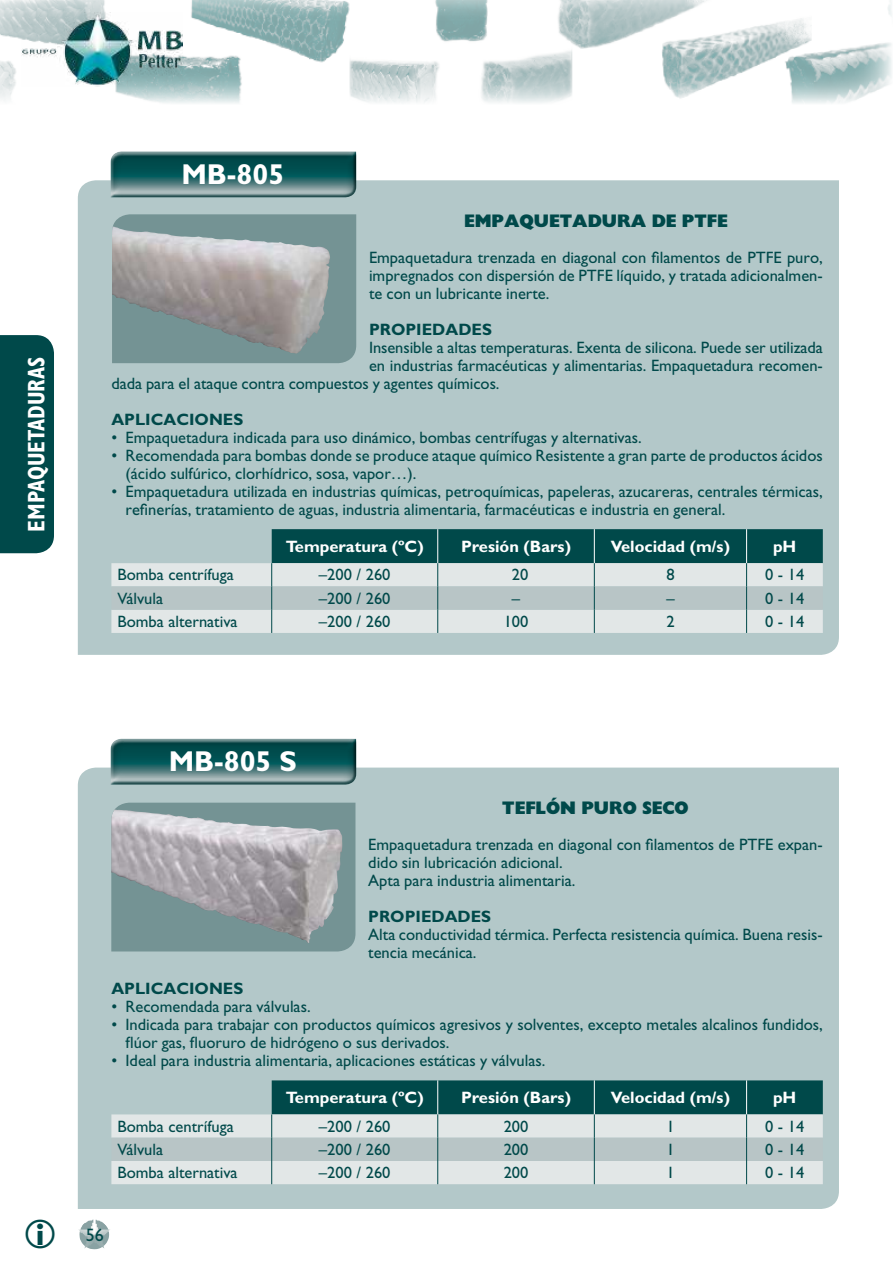
<style>
.page{position:relative;width:893px;height:1263px;background:#fff}
.page>*{position:absolute;margin:0;border:0;box-sizing:border-box;transform-origin:0 0}
.t1{font:700 28.8px "Gill Sans Std";color:#fff}
.t2{font:700 condensed 24px "Gill Sans Std";color:#fff;scale:.95 1}
.t3{font:18px "Gill Sans Std Extra Bold Disp";color:#00494a}
.t4{font:18px "Gill Sans Std";color:#00494a}
.t5{font:16.5px/18px "Gill Sans Std";color:#00494a}
.t6{font:700 16.5px "Gill Sans Std";color:#fff}
.t7{font:700 16.5px "Gill Sans Std";color:#00494a}
</style>
<div class="page">
<img style="left:0;top:0;width:892px;height:103px">
<img style="left:21px;top:13px;width:162px;height:74px">
<div style="left:0;top:335px;width:54px;height:218px;background:#00494a"></div>
<img style="left:79px;top:1219px;width:31px;height:31px">
<div style="left:78px;top:180px;width:761px;height:475px;background:#b3c8c9"></div>
<svg style="left:111px;top:529px;width:712px;height:104px;background:#9bb4b5"></svg>
<div style="left:100px;top:140px;width:267px;height:59px;background:#00494a;opacity:.5"></div>
<div style="left:106px;top:147px;width:254px;height:52px;background:#fff"></div>
<div style="left:108px;top:149px;width:253px;height:50px;background:#00494a;opacity:.75"></div>
<svg style="left:112px;top:214px;width:244px;height:149px;background:#7c9798"></svg>
<img style="left:112px;top:227px;width:200px;height:127px">
<div style="left:78px;top:767px;width:761px;height:442px;background:#b3c8c9"></div>
<svg style="left:111px;top:1080px;width:712px;height:104px;background:#9bb4b5"></svg>
<div style="left:100px;top:727px;width:267px;height:59px;background:#00494a;opacity:.5"></div>
<div style="left:106px;top:734px;width:254px;height:52px;background:#fff"></div>
<div style="left:108px;top:736px;width:253px;height:50px;background:#00494a;opacity:.75"></div>
<svg style="left:111px;top:803px;width:244px;height:148px;background:#889ea0"></svg>
<img style="left:111px;top:821px;width:203px;height:122px">
<h2 class="t2" style="left:22px;top:532px;width:186px;rotate:-90deg">EMPAQUETADURAS</h2>
<h1 class="t1" style="left:181px;top:157px;width:104px">MB-805</h1>
<p class="t3" style="left:464px;top:210px;width:265px">EMPAQUETADURA DE PTFE</p>
<p class="t5" style="left:369px;top:248px;width:455px;text-align:justify">Empaquetadura trenzada en diagonal con filamentos de PTFE puro, impregnados con dispersión de PTFE líquido, y tratada adicionalmen&shy;te con un lubricante inerte.</p>
<p class="t7" style="left:369px;top:319px;width:125px">PROPIEDADES</p>
<p class="t5" style="left:369px;top:338px;width:455px">Insensible a altas temperaturas. Exenta de silicona. Puede ser utilizada</p>
<p class="t5" style="left:369px;top:356px;width:455px">en industrias farmacéuticas y alimentarias. Empaquetadura recomen-</p>
<p class="t5" style="left:111px;top:374px;width:390px">dada para el ataque contra compuestos y agentes químicos.</p>
<p class="t7" style="left:111px;top:409px;width:133px">APLICACIONES</p>
<p class="t5" style="left:111px;top:428px;width:532px">• Empaquetadura indicada para uso dinámico, bombas centrífugas y alternativas.</p>
<p class="t5" style="left:125px;top:446px;width:699px;text-indent:-14px">• Recomendada para bombas donde se produce ataque químico Resistente a gran parte de productos ácidos (ácido sulfúrico, clorhídrico, sosa, vapor…).</p>
<p class="t5" style="left:125px;top:482px;width:699px;text-indent:-14px">• Empaquetadura utilizada en industrias químicas, petroquímicas, papeleras, azucareras, centrales térmicas, refinerías, tratamiento de aguas, industria alimentaria, farmacéuticas e industria en general.</p>
<p class="t6" style="left:286px;top:536px;width:139px">Temperatura (ºC)</p>
<p class="t6" style="left:461px;top:536px;width:111px">Presión (Bars)</p>
<p class="t6" style="left:611px;top:536px;width:121px">Velocidad (m/s)</p>
<p class="t6" style="left:773px;top:536px;width:25px">pH</p>
<p class="t5" style="left:117px;top:566px;width:118px">Bomba centrífuga</p>
<p class="t5" style="left:319px;top:566px;width:73px">–200 / 260</p>
<p class="t5" style="left:512px;top:566px;width:18px">20</p>
<p class="t5" style="left:666px;top:566px;width:10px">8</p>
<p class="t5" style="left:765px;top:566px;width:41px">0 - 14</p>
<p class="t5" style="left:117px;top:589px;width:47px">Válvula</p>
<p class="t5" style="left:319px;top:589px;width:73px">–200 / 260</p>
<p class="t5" style="left:512px;top:589px;width:10px">–</p>
<p class="t5" style="left:666px;top:589px;width:10px">–</p>
<p class="t5" style="left:765px;top:589px;width:41px">0 - 14</p>
<p class="t5" style="left:117px;top:612px;width:122px">Bomba alternativa</p>
<p class="t5" style="left:319px;top:612px;width:73px">–200 / 260</p>
<p class="t5" style="left:504px;top:612px;width:26px">100</p>
<p class="t5" style="left:666px;top:612px;width:10px">2</p>
<p class="t5" style="left:765px;top:612px;width:41px">0 - 14</p>
<h1 class="t1" style="left:169px;top:745px;width:130px">MB-805 S</h1>
<p class="t3" style="left:502px;top:797px;width:188px">TEFLÓN PURO SECO</p>
<p class="t5" style="left:368px;top:835px;width:456px">Empaquetadura trenzada en diagonal con filamentos de PTFE expan&shy;dido sin lubricación adicional.<br>Apta para industria alimentaria.</p>
<p class="t7" style="left:368px;top:906px;width:125px">PROPIEDADES</p>
<p class="t5" style="left:368px;top:925px;width:456px">Alta conductividad térmica. Perfecta resistencia química. Buena resis&shy;tencia mecánica.</p>
<p class="t7" style="left:111px;top:978px;width:133px">APLICACIONES</p>
<p class="t5" style="left:111px;top:997px;width:201px">• Recomendada para válvulas.</p>
<p class="t5" style="left:125px;top:1015px;width:699px;text-indent:-14px">• Indicada para trabajar con productos químicos agresivos y solventes, excepto metales alcalinos fundidos, flúor gas, fluoruro de hidrógeno o sus derivados.</p>
<p class="t5" style="left:111px;top:1051px;width:436px">• Ideal para industria alimentaria, aplicaciones estáticas y válvulas.</p>
<p class="t6" style="left:286px;top:1088px;width:139px">Temperatura (ºC)</p>
<p class="t6" style="left:461px;top:1088px;width:111px">Presión (Bars)</p>
<p class="t6" style="left:611px;top:1088px;width:121px">Velocidad (m/s)</p>
<p class="t6" style="left:773px;top:1088px;width:25px">pH</p>
<p class="t5" style="left:117px;top:1117px;width:118px">Bomba centrífuga</p>
<p class="t5" style="left:319px;top:1117px;width:73px">–200 / 260</p>
<p class="t5" style="left:504px;top:1117px;width:26px">200</p>
<p class="t5" style="left:666px;top:1117px;width:10px">1</p>
<p class="t5" style="left:765px;top:1117px;width:41px">0 - 14</p>
<p class="t5" style="left:117px;top:1140px;width:47px">Válvula</p>
<p class="t5" style="left:319px;top:1140px;width:73px">–200 / 260</p>
<p class="t5" style="left:504px;top:1140px;width:26px">200</p>
<p class="t5" style="left:666px;top:1140px;width:10px">1</p>
<p class="t5" style="left:765px;top:1140px;width:41px">0 - 14</p>
<p class="t5" style="left:117px;top:1164px;width:122px">Bomba alternativa</p>
<p class="t5" style="left:319px;top:1164px;width:73px">–200 / 260</p>
<p class="t5" style="left:504px;top:1164px;width:26px">200</p>
<p class="t5" style="left:666px;top:1164px;width:10px">1</p>
<p class="t5" style="left:765px;top:1164px;width:41px">0 - 14</p>
<p class="t4" style="left:86px;top:1224px;width:19px">56</p>
</div>
